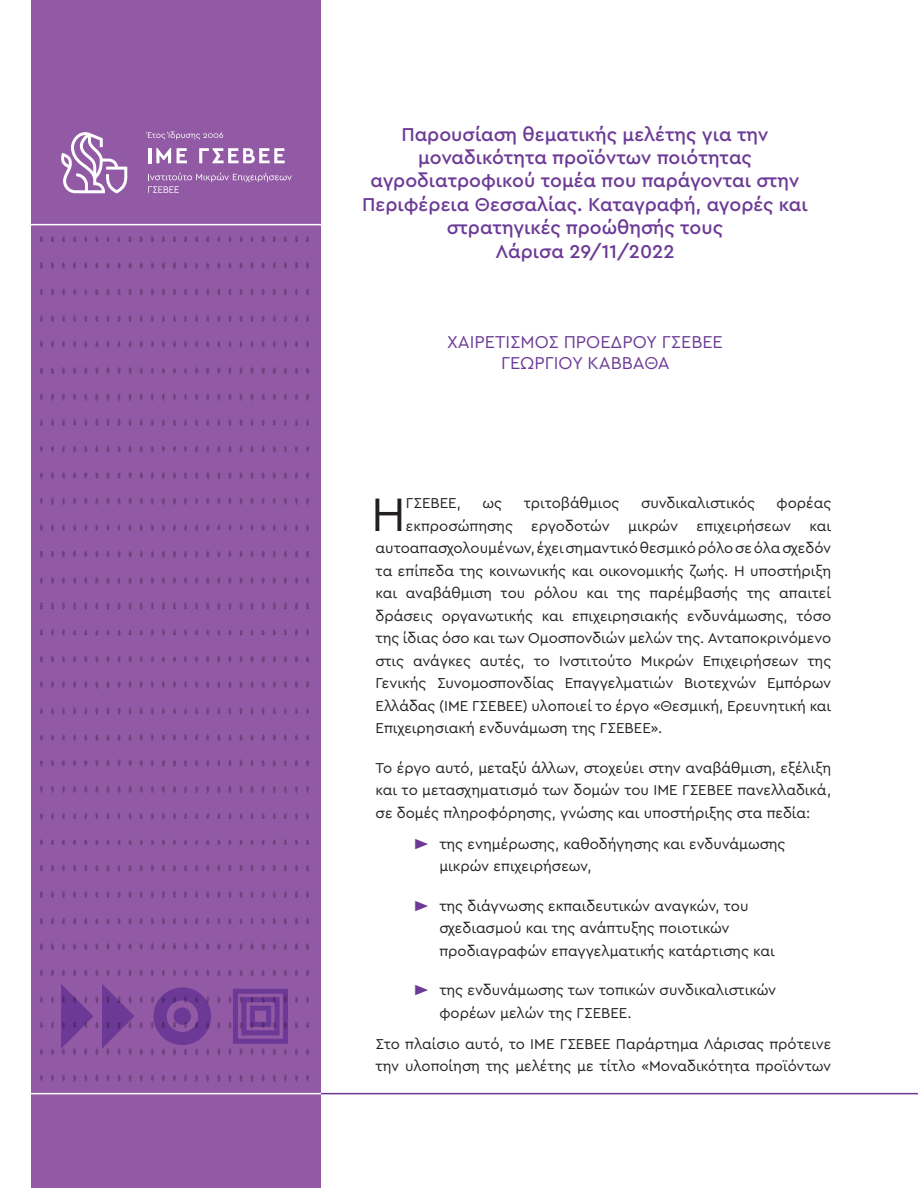
<style>
.page{position:relative;width:918px;height:1188px;background:#fff}
.page>*{position:absolute;margin:0;border:0;box-sizing:border-box;transform-origin:0 0}
.t1{font:49.05px "Cera Pro";color:#231f20}
.t2{font:500 19.5px/23.4px "Cera Pro";color:#6c3a96;text-align:center}
.t3{font:18px/21.6px "Cera Pro";color:#6c3a96;text-align:center}
.t4{font:15px/22.5px "Cera Pro";color:#231f20}
.s1{color:#6c3a96}
</style>
<div class="page">
<div style="left:32px;top:0;width:289px;height:1188px;background:#925aa5"></div>
<svg style="left:61px;top:132px;width:66px;height:61px"></svg>
<svg style="left:146px;top:132px;width:77px;height:7px"></svg>
<hr style="left:148px;top:148px;width:3px;height:15px;background:#fff">
<svg style="left:156px;top:148px;width:15px;height:15px"></svg>
<svg style="left:177px;top:148px;width:10px;height:15px"></svg>
<svg style="left:199px;top:148px;width:86px;height:15px"></svg>
<svg style="left:148px;top:173px;width:144px;height:20px"></svg>
<hr style="left:0;top:1093px;width:376px;height:1px;background:#fff">
<hr style="left:0;top:224px;width:384px;height:1px;background:#fff">
<img style="left:40px;top:237px;width:269px;height:845px">
<hr style="left:321px;top:1093px;width:597px;height:1px;background:#6c3a96">
<h2 class="t2" style="left:362px;top:122px;width:447px">Παρουσίαση θεματικής μελέτης για την μοναδικότητα προϊόντων ποιότητας αγροδιατροφικού τομέα που παράγονται στην Περιφέρεια Θεσσαλίας. Καταγραφή, αγορές και στρατηγικές προώθησής τους<br>Λάρισα 29/11/2022</h2>
<p class="t3" style="left:447px;top:330px;width:277px">ΧΑΙΡΕΤΙΣΜΟΣ ΠΡΟΕΔΡΟΥ ΓΣΕΒΕΕ<br>ΓΕΩΡΓΙΟΥ ΚΑΒΒΑΘΑ</p>
<h1 class="t1" style="left:371px;top:482px;width:36px">Η</h1>
<p class="t4" style="left:406px;top:491px;width:57px">ΓΣΕΒΕΕ,</p>
<p class="t4" style="left:483px;top:491px;width:21px">ως</p>
<p class="t4" style="left:524px;top:491px;width:97px">τριτοβάθμιος</p>
<p class="t4" style="left:641px;top:491px;width:116px">συνδικαλιστικός</p>
<p class="t4" style="left:777px;top:491px;width:56px">φορέας</p>
<p class="t4" style="left:406px;top:514px;width:427px">εκπροσώπησης εργοδοτών μικρών επιχειρήσεων και</p>
<p class="t4" style="left:376px;top:536px;width:457px">αυτοαπασχολουμένων, έχει σημαντικό θεσμικό ρόλο σε όλα σχεδόν</p>
<p class="t4" style="left:376px;top:559px;width:457px">τα επίπεδα της κοινωνικής και οικονομικής ζωής. Η υποστήριξη</p>
<p class="t4" style="left:376px;top:581px;width:457px">και αναβάθμιση του ρόλου και της παρέμβασής της απαιτεί</p>
<p class="t4" style="left:376px;top:604px;width:457px">δράσεις οργανωτικής και επιχειρησιακής ενδυνάμωσης, τόσο</p>
<p class="t4" style="left:376px;top:626px;width:457px">της ίδιας όσο και των Ομοσπονδιών μελών της. Ανταποκρινόμενο</p>
<p class="t4" style="left:376px;top:649px;width:457px">στις ανάγκες αυτές, το Ινστιτούτο Μικρών Επιχειρήσεων της</p>
<p class="t4" style="left:376px;top:671px;width:457px">Γενικής Συνομοσπονδίας Επαγγελματιών Βιοτεχνών Εμπόρων</p>
<p class="t4" style="left:376px;top:694px;width:457px">Ελλάδας (ΙΜΕ ΓΣΕΒΕΕ) υλοποιεί το έργο «Θεσμική, Ερευνητική και</p>
<p class="t4" style="left:376px;top:716px;width:288px">Επιχειρησιακή ενδυνάμωση της ΓΣΕΒΕΕ».</p>
<p class="t4" style="left:376px;top:756px;width:457px;text-align:justify">Το έργο αυτό, μεταξύ άλλων, στοχεύει στην αναβάθμιση, εξέλιξη και το μετασχηματισμό των δομών του ΙΜΕ ΓΣΕΒΕΕ πανελλαδικά, σε δομές πληροφόρησης, γνώσης και υποστήριξης στα πεδία:</p>
<p class="t4" style="left:439px;top:832px;width:348px;text-indent:-26px"><span class="s1">►</span> της ενημέρωσης, καθοδήγησης και ενδυνάμωσης μικρών επιχειρήσεων,</p>
<p class="t4" style="left:439px;top:894px;width:337px;text-indent:-26px"><span class="s1">►</span> της διάγνωσης εκπαιδευτικών αναγκών, του σχεδιασμού και της ανάπτυξης ποιοτικών προδιαγραφών επαγγελματικής κατάρτισης και</p>
<p class="t4" style="left:439px;top:978px;width:338px;text-indent:-26px"><span class="s1">►</span> της ενδυνάμωσης των τοπικών συνδικαλιστικών φορέων μελών της ΓΣΕΒΕΕ.</p>
<p class="t4" style="left:376px;top:1032px;width:457px">Στο πλαίσιο αυτό, το ΙΜΕ ΓΣΕΒΕΕ Παράρτημα Λάρισας πρότεινε την υλοποίηση της μελέτης με τίτλο «Μοναδικότητα προϊόντων</p>
</div>
